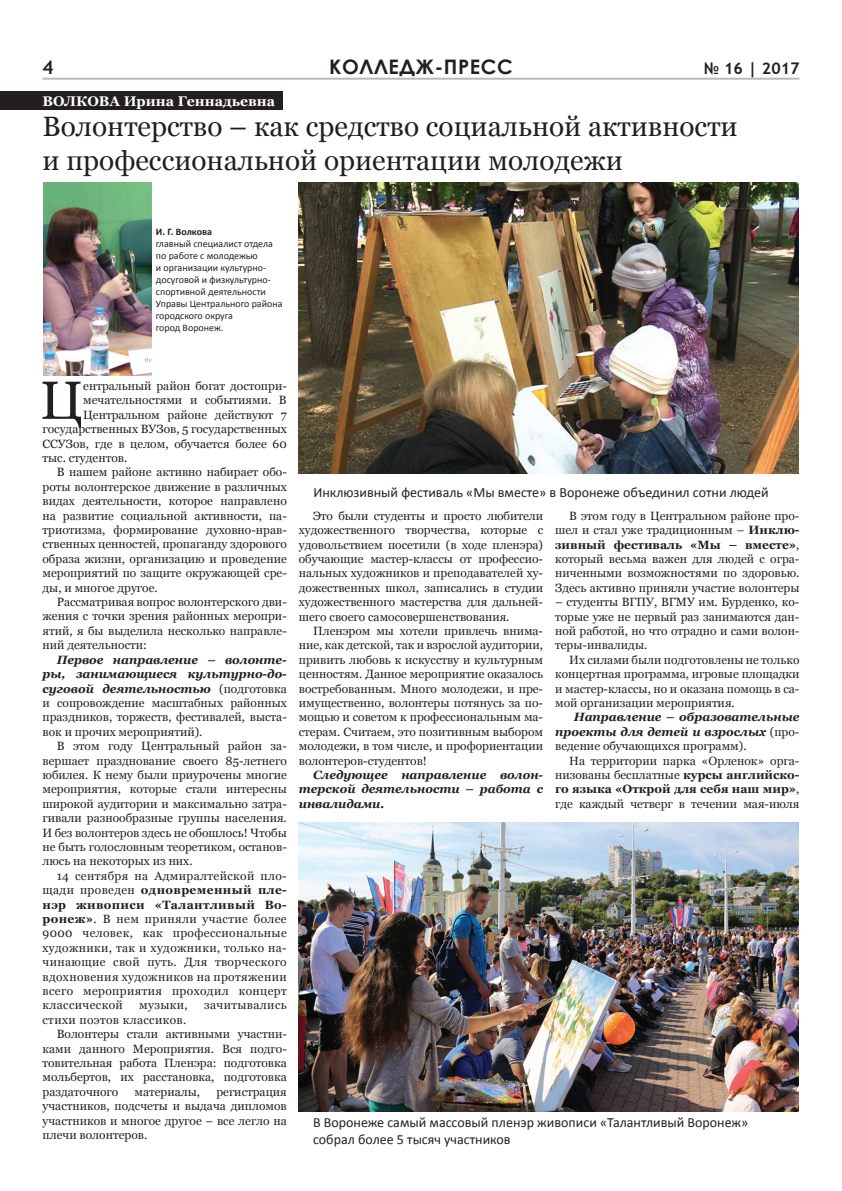
<style>
.page{position:relative;width:842px;height:1191px;background:#fff}
.page>*{position:absolute;margin:0;border:0;box-sizing:border-box;transform-origin:0 0}
.t1{font:53.6px "Georgia";color:#231f20}
.t2{font:28px/33.6px "Georgia";color:#231f20}
.t3{font:700 20px "Century Gothic";letter-spacing:.03em;color:#231f20}
.t4{font:700 19px "Trebuchet MS";color:#231f20}
.t5{font:700 16px "Trebuchet MS";color:#231f20}
.t6{font:14px/16.8px "Calibri";color:#231f20}
.t7{font:700 14px "Georgia";color:#fff}
.t8{font:12px/14.4px "Georgia";color:#231f20;text-align:justify}
.t9{font:italic 700 12px/14.4px "Georgia";color:#231f20;text-align:justify}
.t10{font:12px "Georgia";letter-spacing:.03em;color:#231f20}
.t11{font:10px/12px "Calibri";color:#231f20}
.t12{font:700 10px "Calibri";color:#231f20}
.s1{font-weight:700;font-style:italic}
.s2{font-weight:700}
.s3{font-weight:400;font-style:normal}
</style>
<div class="page">
<hr style="left:43px;top:78px;width:756px;height:2px;background:#b8b9bc">
<div style="left:0;top:91px;width:282px;height:18px;background:#231f20"></div>
<img style="left:299px;top:822px;width:500px;height:289px">
<img style="left:299px;top:183px;width:500px;height:290px">
<img style="left:43px;top:183px;width:108px;height:192px">
<h3 class="t4" style="left:43px;top:56px;width:13px">4</h3>
<h3 class="t3" style="left:329px;top:52px;width:185px">КОЛЛЕДЖ-ПРЕСС</h3>
<h3 class="t5" style="left:704px;top:58px;width:97px">№ 16 | 2017</h3>
<p class="t7" style="left:43px;top:93px;width:234px">ВОЛКОВА Ирина Геннадьевна</p>
<h2 class="t2" style="left:43px;top:109px;width:697px">Волонтерство – как средство социальной активности и профессиональной ориентации молодежи</h2>
<p class="t12" style="left:156px;top:225px;width:58px">И. Г. Волкова</p>
<p class="t11" style="left:156px;top:237px;width:128px">главный специалист отдела по работе с молодежью<br>и организации культурно&shy;досуговой и физкультурно&shy;спортивной деятельности<br>Управы Центрального района городского округа<br>город Воронеж.</p>
<h1 class="t1" style="left:40px;top:370px;width:45px">Ц</h1>
<p class="t8" style="left:83px;top:378px;width:205px">ентральный район богат достопри-</p>
<p class="t8" style="left:83px;top:393px;width:205px">мечательностями и событиями. В</p>
<p class="t8" style="left:83px;top:407px;width:205px">Центральном районе действуют 7</p>
<p class="t8" style="left:43px;top:422px;width:246px">государственных ВУЗов, 5 государственных</p>
<p class="t8" style="left:43px;top:436px;width:246px">ССУЗов, где в целом, обучается более 60</p>
<p class="t8" style="left:43px;top:450px;width:86px">тыс. студентов.</p>
<p class="t8" style="left:57px;top:465px;width:232px">В нашем районе активно набирает обо-</p>
<p class="t8" style="left:43px;top:479px;width:246px">роты волонтерское движение в различных</p>
<p class="t8" style="left:43px;top:494px;width:246px">видах деятельности, которое направлено</p>
<p class="t8" style="left:43px;top:508px;width:246px">на развитие социальной активности, па-</p>
<p class="t8" style="left:43px;top:522px;width:246px">триотизма, формирование духовно-нрав-</p>
<p class="t8" style="left:43px;top:537px;width:246px">ственных ценностей, пропаганду здорового</p>
<p class="t8" style="left:43px;top:551px;width:246px">образа жизни, организацию и проведение</p>
<p class="t8" style="left:43px;top:566px;width:246px">мероприятий по защите окружающей сре-</p>
<p class="t8" style="left:43px;top:580px;width:117px">ды, и многое другое.</p>
<p class="t8" style="left:57px;top:594px;width:232px">Рассматривая вопрос волонтерского дви-</p>
<p class="t8" style="left:43px;top:609px;width:246px">жения с точки зрения районных меропри-</p>
<p class="t8" style="left:43px;top:623px;width:246px">ятий, я бы выделила несколько направле-</p>
<p class="t8" style="left:43px;top:638px;width:106px">ний деятельности:</p>
<p class="t8" style="left:43px;top:652px;width:246px;text-indent:14px"><span class="s1">Первое направление – волонте&shy;ры, занимающиеся культурно-до&shy;суговой деятельностью</span> (подготовка и сопровождение масштабных районных праздников, торжеств, фестивалей, выста&shy;вок и прочих мероприятий).</p>
<p class="t8" style="left:43px;top:738px;width:246px;text-indent:14px">В этом году Центральный район за&shy;вершает празднование своего 85-летнего юбилея. К нему были приурочены многие мероприятия, которые стали интересны широкой аудитории и максимально затра&shy;гивали разнообразные группы населения.<br>И без волонтеров здесь не обошлось! Чтобы не быть голословным теоретиком, останов&shy;люсь на некоторых из них.</p>
<p class="t8" style="left:43px;top:868px;width:246px;text-indent:14px">14 сентября на Адмиралтейской пло&shy;щади проведен <span class="s2">одновременный пле&shy;нэр живописи «Талантливый Во&shy;ронеж»</span>. В нем приняли участие более 9000 человек, как профессиональные художники, так и художники, только на&shy;чинающие свой путь. Для творческого вдохновения художников на протяжении всего мероприятия проходил концерт классической</p>
<p class="t8" style="left:139px;top:998px;width:50px">музыки,</p>
<p class="t10" style="left:204px;top:998px;width:84px">зачитывались</p>
<p class="t10" style="left:43px;top:1013px;width:145px">стихи поэтов классиков.</p>
<p class="t8" style="left:57px;top:1026px;width:232px">Волонтеры стали активными участни-</p>
<p class="t8" style="left:43px;top:1041px;width:246px">ками данного Мероприятия. Вся подго-</p>
<p class="t8" style="left:43px;top:1055px;width:246px">товительная работа Пленэра: подготовка</p>
<p class="t8" style="left:43px;top:1070px;width:246px">мольбертов, их расстановка, подготовка</p>
<p class="t8" style="left:43px;top:1084px;width:77px">раздаточного</p>
<p class="t8" style="left:135px;top:1084px;width:67px">материалы,</p>
<p class="t8" style="left:43px;top:1084px;width:246px;text-indent:174px">регистрация участников, подсчеты и выдача дипломов участников и многое другое – все легло на плечи волонтеров.</p>
<p class="t6" style="left:313px;top:483px;width:457px">Инклюзивный фестиваль «Мы вместе» в Воронеже объединил сотни людей</p>
<p class="t8" style="left:299px;top:508px;width:246px;text-indent:14px">Это были студенты и просто любители художественного творчества, которые с удовольствием посетили (в ходе пленэра) обучающие мастер-классы от профессио&shy;нальных художников и преподавателей ху&shy;дожественных школ, записались в студии художественного мастерства для дальней&shy;шего своего самосовершенствования.</p>
<p class="t8" style="left:299px;top:623px;width:246px;text-indent:14px">Пленэром мы хотели привлечь внима&shy;ние, как детской, так и взрослой аудитории, привить любовь к искусству и культурным ценностям. Данное мероприятие оказалось востребованным. Много молодежи, и пре&shy;имущественно, волонтеры потянусь за по&shy;мощью и советом к профессиональным ма&shy;стерам. Считаем, это позитивным выбором молодежи, в том числе, и профориентации волонтеров-студентов!</p>
<p class="t9" style="left:299px;top:767px;width:246px;text-indent:14px">Следующее направление волон&shy;терской деятельности – работа с инвалидами.</p>
<p class="t8" style="left:555px;top:508px;width:246px;text-indent:14px">В этом году в Центральном районе про&shy;шел и стал уже традиционным – <span class="s2">Инклю&shy;зивный фестиваль «Мы – вместе»</span>, который весьма важен для людей с огра&shy;ниченными возможностями по здоровью.<br>Здесь активно приняли участие волонтеры</p>
<p class="t8" style="left:555px;top:595px;width:246px">– студенты ВГПУ, ВГМУ им. Бурденко, ко&shy;торые уже не первый раз занимаются дан&shy;ной работой, но что отрадно и сами волон&shy;теры-инвалиды.</p>
<p class="t8" style="left:555px;top:652px;width:246px;text-indent:14px">Их силами были подготовлены не только концертная программа, игровые площадки и мастер-классы, но и оказана помощь в са&shy;мой организации мероприятия.</p>
<p class="t9" style="left:555px;top:710px;width:246px;text-indent:19px">Направление – образовательные проекты для детей и взрослых <span class="s3">(про&shy;ведение обучающихся программ).</span></p>
<p class="t8" style="left:555px;top:753px;width:246px;text-indent:14px">На территории парка «Орленок» орга&shy;низованы бесплатные <span class="s2">курсы английско&shy;го языка «Открой для себя наш мир»</span>, где каждый четверг в течении мая-июля</p>
<p class="t6" style="left:313px;top:1113px;width:437px">В Воронеже самый массовый пленэр живописи «Талантливый Воронеж» собрал более 5 тысяч участников</p>
</div>
